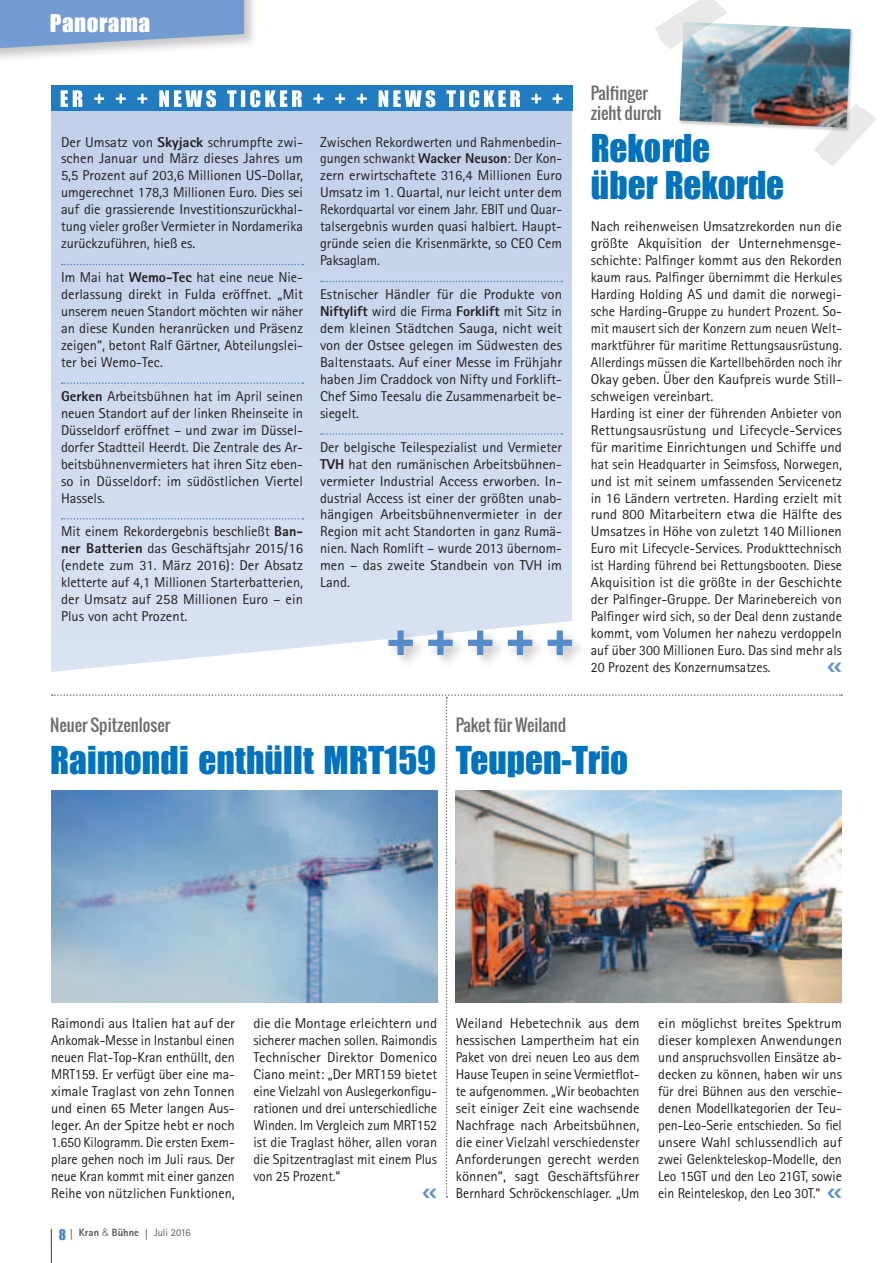
<style>
.page{position:relative;width:893px;height:1263px;background:#fff}
.page>*{position:absolute;margin:0;border:0;box-sizing:border-box;transform-origin:0 0}
.t1{font:35.25px/36.8px "Impact";color:#0073bc}
.t2{font:22.5px "Impact";letter-spacing:.02em;color:#fff}
.t3{font:16.5px/19.8px "Oswald";color:#6c6d70}
.t4{font:14.25px/17px "Rotis Sans Serif";color:#231f20;text-align:justify}
.t5{font:800 10.5px "Rotis Sans Serif";color:#57585a}
.s1{font-weight:800}
.s2{font-family:"Impact";font-weight:400;font-size:13.5px;color:#4786c6}
.s3{font-family:"Frutiger";font-weight:700;font-stretch:condensed;font-size:10.65px}
.s4{font-family:"Helvetica";font-weight:300}
.s5{font-weight:400}
</style>
<div class="page">
<div style="left:0;top:0;width:258px;height:63px;background:#231f20;opacity:.25"></div>
<svg style="left:0;top:0;width:244px;height:49px;background:#84a6d3"></svg>
<hr style="left:51px;top:1229px;width:1px;height:34px;background:#57585a">
<svg style="left:51px;top:111px;width:521px;height:561px;background:#cdd9ee"></svg>
<div style="left:51px;top:86px;width:521px;height:25px;background:#217cc1"></div>
<svg style="left:61px;top:90px;width:501px;height:17px"></svg>
<svg style="left:62px;top:264px;width:241px;height:1px"></svg>
<svg style="left:62px;top:382px;width:241px;height:2px"></svg>
<svg style="left:62px;top:518px;width:241px;height:1px"></svg>
<svg style="left:321px;top:281px;width:241px;height:1px"></svg>
<svg style="left:321px;top:433px;width:241px;height:2px"></svg>
<div style="left:425px;top:628px;width:42px;height:41px;background:#231f20;opacity:.25"></div>
<svg style="left:428px;top:630px;width:25px;height:25px"></svg>
<div style="left:386px;top:628px;width:41px;height:41px;background:#231f20;opacity:.25"></div>
<svg style="left:388px;top:630px;width:25px;height:25px"></svg>
<div style="left:465px;top:628px;width:42px;height:41px;background:#231f20;opacity:.25"></div>
<svg style="left:468px;top:630px;width:24px;height:25px"></svg>
<div style="left:505px;top:628px;width:41px;height:41px;background:#231f20;opacity:.25"></div>
<svg style="left:508px;top:630px;width:24px;height:25px"></svg>
<div style="left:545px;top:628px;width:41px;height:41px;background:#231f20;opacity:.25"></div>
<svg style="left:548px;top:630px;width:24px;height:25px"></svg>
<div style="left:679px;top:21px;width:175px;height:111px;background:#231f20;opacity:.25"></div>
<img style="left:680px;top:22px;width:171px;height:106px">
<svg style="left:810px;top:97px;width:66px;height:69px"></svg>
<svg style="left:655px;top:0;width:81px;height:54px"></svg>
<img style="left:52px;top:694px;width:790px;height:503px">
<h2 class="t2" style="left:50px;top:6px;width:102px">Panorama</h2>
<p class="t4" style="left:61px;top:133px;width:244px">Der Umsatz von <span class="s1">Skyjack</span> schrumpfte zwi&shy;schen Januar und März dieses Jahres um 5,5 Prozent auf 203,6 Millionen US-Dollar, umgerechnet 178,3 Millionen Euro. Dies sei auf die grassierende Investitionszurückhal&shy;tung vieler großer Vermieter in Nordamerika zurückzuführen, hieß es.</p>
<p class="t4" style="left:61px;top:269px;width:244px">Im Mai hat <span class="s1">Wemo-Tec</span> hat eine neue Nie&shy;derlassung direkt in Fulda eröffnet. „Mit unserem neuen Standort möchten wir näher an diese Kunden heranrücken und Präsenz zeigen“, betont Ralf Gärtner, Abteilungslei&shy;ter bei Wemo-Tec.</p>
<p class="t4" style="left:61px;top:387px;width:244px"><span class="s1">Gerken</span> Arbeitsbühnen hat im April seinen neuen Standort auf der linken Rheinseite in Düsseldorf eröffnet – und zwar im Düssel&shy;dorfer Stadtteil Heerdt. Die Zentrale des Ar&shy;beitsbühnenvermieters hat ihren Sitz eben&shy;so in Düsseldorf: im südöstlichen Viertel Hassels.</p>
<p class="t4" style="left:61px;top:523px;width:244px">Mit einem Rekordergebnis beschließt <span class="s1">Ban&shy;ner Batterien</span> das Geschäftsjahr 2015/16 (endete zum 31. März 2016): Der Absatz kletterte auf 4,1 Millionen Starterbatterien, der Umsatz auf 258 Millionen Euro – ein Plus von acht Prozent.</p>
<p class="t4" style="left:320px;top:133px;width:244px">Zwischen Rekordwerten und Rahmenbedin&shy;gungen schwankt <span class="s1">Wacker Neuson</span>: Der Kon&shy;zern erwirtschaftete 316,4 Millionen Euro Umsatz im 1. Quartal, nur leicht unter dem Rekordquartal vor einem Jahr. EBIT und Quar&shy;talsergebnis wurden quasi halbiert. Haupt&shy;gründe seien die Krisenmärkte, so CEO Cem Paksaglam.</p>
<p class="t4" style="left:320px;top:286px;width:244px">Estnischer Händler für die Produkte von <span class="s1">Niftylift</span> wird die Firma <span class="s1">Forklift</span> mit Sitz in dem kleinen Städtchen Sauga, nicht weit von der Ostsee gelegen im Südwesten des Baltenstaats. Auf einer Messe im Frühjahr haben Jim Craddock von Nifty und Forklift-Chef Simo Teesalu die Zusammenarbeit be&shy;siegelt.</p>
<p class="t4" style="left:320px;top:438px;width:244px">Der belgische Teilespezialist und Vermieter <span class="s1">TVH</span> hat den rumänischen Arbeitsbühnen&shy;vermieter Industrial Access erworben. In&shy;dustrial Access ist einer der größten unab&shy;hängigen Arbeitsbühnenvermieter in der Region mit acht Standorten in ganz Rumä&shy;nien. Nach Romlift – wurde 2013 übernom&shy;men – das zweite Standbein von TVH im Land.</p>
<p class="t3" style="left:591px;top:83px;width:72px">Palfinger zieht durch</p>
<h1 class="t1" style="left:591px;top:129px;width:195px">Rekorde über Rekorde</h1>
<p class="t4" style="left:591px;top:218px;width:253px;text-align:left">Nach reihenweisen Umsatzrekorden nun die größte Akquisition der Unternehmensge&shy;schichte: Palfinger kommt aus den Rekorden kaum raus. Palfinger übernimmt die Herkules Harding Holding AS und damit die norwegi&shy;sche Harding-Gruppe zu hundert Prozent. So&shy;mit mausert sich der Konzern zum neuen Welt&shy;marktführer für maritime Rettungsausrüstung.<br>Allerdings müssen die Kartellbehörden noch ihr Okay geben. Über den Kaufpreis wurde Still&shy;schweigen vereinbart.<br>Harding ist einer der führenden Anbieter von Rettungsausrüstung und Lifecycle-Services für maritime Einrichtungen und Schiffe und hat sein Headquarter in Seimsfoss, Norwegen, und ist mit seinem umfassenden Servicenetz in 16 Ländern vertreten. Harding erzielt mit rund 800 Mitarbeitern etwa die Hälfte des Umsatzes in Höhe von zuletzt 140 Millionen Euro mit Lifecycle-Services. Produkttechnisch ist Harding führend bei Rettungsbooten. Diese Akquisition ist die größte in der Geschichte der Palfinger-Gruppe. Der Marinebereich von Palfinger wird sich, so der Deal denn zustande kommt, vom Volumen her nahezu verdoppeln auf über 300 Millionen Euro. Das sind mehr als 20 Prozent des Konzernumsatzes.</p>
<p class="t3" style="left:50px;top:715px;width:122px">Neuer Spitzenloser</p>
<h1 class="t1" style="left:50px;top:740px;width:387px">Raimondi enthüllt MRT159</h1>
<p class="t3" style="left:456px;top:715px;width:112px">Paket für Weiland</p>
<h1 class="t1" style="left:456px;top:740px;width:174px">Teupen-Trio</h1>
<p class="t4" style="left:51px;top:1015px;width:185px">Raimondi aus Italien hat auf der Ankomak-Messe in Instanbul einen neuen Flat-Top-Kran enthüllt, den MRT159. Er verfügt über eine ma&shy;ximale Traglast von zehn Tonnen und einen 65 Meter langen Aus&shy;leger. An der Spitze hebt er noch 1.650 Kilogramm. Die ersten Exem&shy;plare gehen noch im Juli raus. Der neue Kran kommt mit einer ganzen Reihe von nützlichen Funktionen,</p>
<p class="t4" style="left:253px;top:1015px;width:185px">die die Montage erleichtern und sicherer machen sollen. Raimondis Technischer Direktor Domenico Ciano meint: „Der MRT159 bietet eine Vielzahl von Auslegerkonfigu&shy;rationen und drei unterschiedliche Winden. Im Vergleich zum MRT152 ist die Traglast höher, allen voran die Spitzentraglast mit einem Plus von 25 Prozent.“</p>
<p class="t5" style="left:59px;top:1226px;width:134px"><span class="s2">8</span> <span class="s3">|</span> Kran <span class="s4">&amp;</span> Bühne <span class="s3">|</span> <span class="s5">Juli 2016</span></p>
<p class="t4" style="left:456px;top:1015px;width:185px">Weiland Hebetechnik aus dem hessischen Lampertheim hat ein Paket von drei neuen Leo aus dem Hause Teupen in seine Vermietflot&shy;te aufgenommen. „Wir beobachten seit einiger Zeit eine wachsende Nachfrage nach Arbeitsbühnen, die einer Vielzahl verschiedenster Anforderungen gerecht werden können“, sagt Geschäftsführer Bernhard Schröckenschlager. „Um</p>
<p class="t4" style="left:658px;top:1015px;width:185px">ein möglichst breites Spektrum dieser komplexen Anwendungen und anspruchsvollen Einsätze ab&shy;decken zu können, haben wir uns für drei Bühnen aus den verschie&shy;denen Modellkategorien der Teu&shy;pen-Leo-Serie entschieden. So fiel unsere Wahl schlussendlich auf zwei Gelenkteleskop-Modelle, den Leo 15GT und den Leo 21GT, sowie ein Reinteleskop, den Leo 30T.“</p>
</div>
